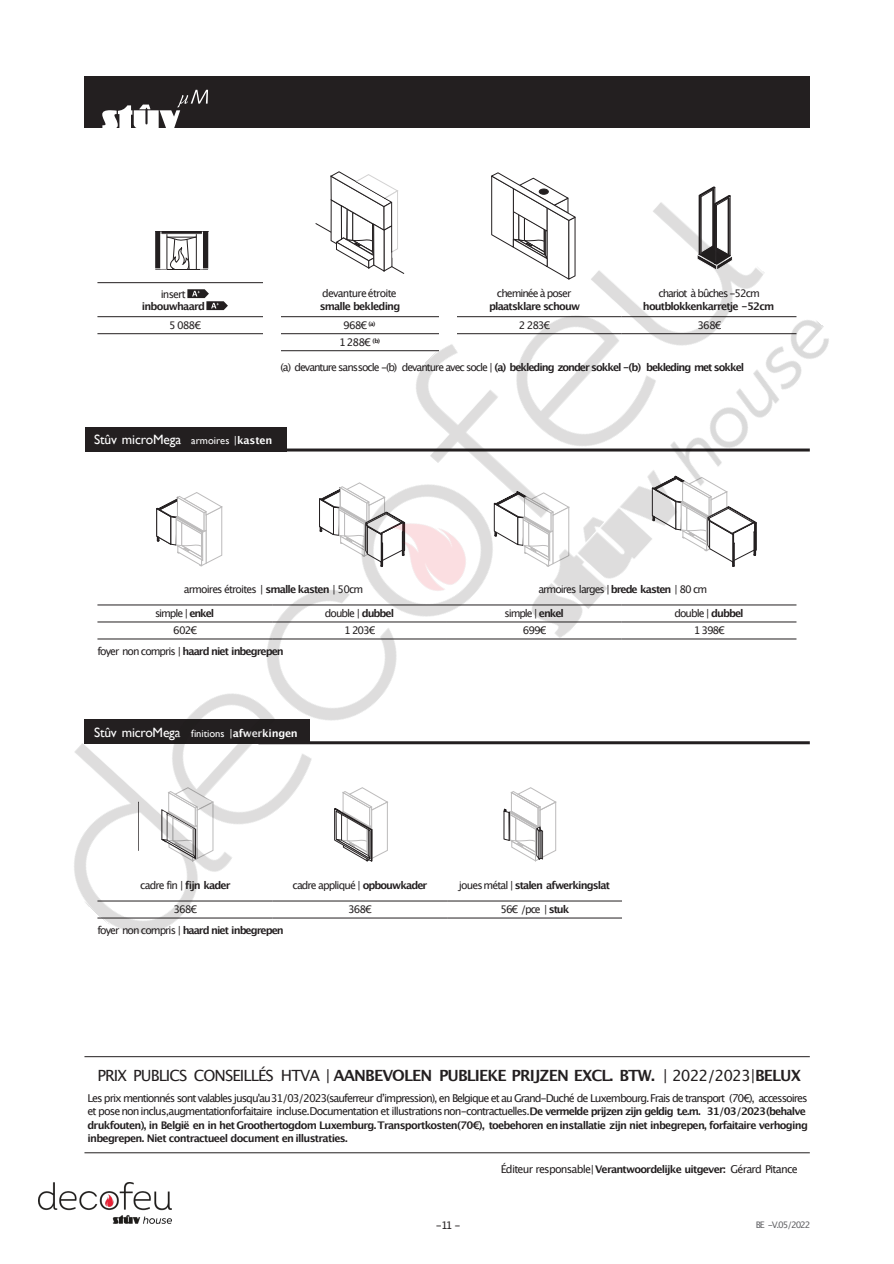
<style>
.page{position:relative;width:894px;height:1264px;background:#fff}
.page>*{position:absolute;margin:0;border:0;box-sizing:border-box;transform-origin:0 0}
.t1{font:700 15.45px "Lucida Grande";letter-spacing:-.06em;color:#231f20}
.t2{font:13.5px "Gill Sans";letter-spacing:-.015em;color:#fff}
.t3{font:10.8px/13.5px "Lucida Grande";letter-spacing:-.085em;color:#231f20}
.t4{font:700 10.5px/13.5px "Lucida Grande";letter-spacing:-.07em;color:#231f20}
.t5{font:10.5px "Lucida Grande";letter-spacing:-.095em;color:#231f20}
.t6{font:700 10.5px "Lucida Grande";letter-spacing:-.1em;color:#231f20}
.t7{font:700 10.5px "Lucida Grande";letter-spacing:-.095em;color:#231f20}
.t8{font:10.5px "Lucida Grande";letter-spacing:-.07em;color:#231f20}
.t9{font:9px "Lucida Grande";letter-spacing:-.125em;color:#636366}
.s1{font-weight:400}
.s2{font-size:10.5px}
.s3{font-family:"Lucida Grande";font-size:10.5px}
.s4{font-family:"Lucida Grande";font-weight:700;font-size:10.5px}
.s5{font-weight:700}
.s6{font-weight:700;font-size:10.5px}
</style>
<div class="page">
<div style="left:84px;top:77px;width:725px;height:51px;background:#231f20"></div>
<svg style="left:102px;top:90px;width:106px;height:38px"></svg>
<hr style="left:84px;top:1152px;width:725px;height:1px;background:#231f20">
<hr style="left:84px;top:1056px;width:725px;height:1px;background:#231f20">
<img style="left:74px;top:171px;width:755px;height:762px">
<img style="left:38px;top:1182px;width:134px;height:42px">
<p class="t5" style="left:161px;top:290px;width:26px">insert</p>
<p class="t4" style="left:142px;top:300px;width:65px">inbouwhaard</p>
<p class="t8" style="left:322px;top:289px;width:76px">devantureétroite</p>
<p class="t4" style="left:319px;top:300px;width:82px">smalle bekleding</p>
<p class="t5" style="left:497px;top:289px;width:76px">cheminée à poser</p>
<p class="t4" style="left:489px;top:300px;width:93px">plaatsklare schouw</p>
<p class="t5" style="left:658px;top:289px;width:103px">chariot à bûches -52cm</p>
<p class="t4" style="left:642px;top:300px;width:133px">houtblokkenkarretje -52cm</p>
<p class="t5" style="left:169px;top:320px;width:33px">5 088€</p>
<p class="t5" style="left:343px;top:321px;width:34px">968€ <sup>(a)</sup></p>
<p class="t5" style="left:519px;top:320px;width:33px">2 283€</p>
<p class="t5" style="left:697px;top:320px;width:25px">368€</p>
<p class="t5" style="left:339px;top:338px;width:43px">1 288€ <sup>(b)</sup></p>
<p class="t6" style="left:280px;top:363px;width:465px"><span class="s1">(a) devanture sanssocle -(b) devanture avec socle |</span> (a) bekleding zonder sokkel -(b) bekleding met sokkel</p>
<p class="t2" style="left:94px;top:434px;width:180px">Stûv microMega <span class="s2">armoires</span> <span class="s3">|</span><span class="s4">kasten</span></p>
<p class="t5" style="left:184px;top:585px;width:181px">armoires étroites | <span class="s5">smalle kasten</span> | 50cm</p>
<p class="t5" style="left:538px;top:585px;width:170px">armoires larges |<span class="s5">brede kasten</span> | 80 cm</p>
<p class="t5" style="left:155px;top:609px;width:61px">simple | <span class="s5">enkel</span></p>
<p class="t5" style="left:325px;top:609px;width:71px">double | <span class="s5">dubbel</span></p>
<p class="t5" style="left:504px;top:609px;width:61px">simple | <span class="s5">enkel</span></p>
<p class="t5" style="left:674px;top:609px;width:71px">double | <span class="s5">dubbel</span></p>
<p class="t5" style="left:173px;top:626px;width:25px">602€</p>
<p class="t5" style="left:344px;top:626px;width:33px">1 203€</p>
<p class="t5" style="left:522px;top:626px;width:25px">699€</p>
<p class="t5" style="left:693px;top:626px;width:33px">1 398€</p>
<p class="t7" style="left:97px;top:646px;width:188px"><span class="s1">foyer non compris |</span> haard niet inbegrepen</p>
<p class="t2" style="left:94px;top:727px;width:205px">Stûv microMega <span class="s2">finitions</span> <span class="s3">|</span><span class="s4">afwerkingen</span></p>
<p class="t5" style="left:140px;top:881px;width:92px">cadre fin | <span class="s5">fijn kader</span></p>
<p class="t5" style="left:292px;top:881px;width:136px">cadre appliqué | <span class="s5">opbouwkader</span></p>
<p class="t4" style="left:458px;top:879px;width:153px"><span class="s1">jouesmétal |</span> stalen afwerkingslat</p>
<p class="t5" style="left:173px;top:905px;width:25px">368€</p>
<p class="t5" style="left:348px;top:905px;width:25px">368€</p>
<p class="t5" style="left:500px;top:905px;width:70px">56€ /pce | <span class="s5">stuk</span></p>
<p class="t7" style="left:97px;top:925px;width:188px"><span class="s1">foyer non compris |</span> haard niet inbegrepen</p>
<h1 class="t1" style="left:97px;top:1068px;width:705px"><span class="s1">PRIX PUBLICS CONSEILLÉS HTVA |</span> AANBEVOLEN PUBLIEKE PRIJZEN EXCL. BTW. <span class="s1">| 2022/2023|</span>BELUX</h1>
<p class="t3" style="left:87px;top:1091px;width:721px">Les prix mentionnés sont valables jusqu'au31/03/2023(sauferreur dʼimpression), en Belgique et au Grand-Duché de Luxembourg.Frais de transport (70€), accessoires et pose non inclus,augmentationforfaitaire incluse.Documentation et illustrations non-contractuelles.<span class="s6">De vermelde prijzen zijn geldig t.e.m. 31/03/2023(behalve</span></p>
<p class="t4" style="left:87px;top:1119px;width:721px">drukfouten), in België en in het Groothertogdom Luxemburg. Transportkosten(70€), toebehoren en installatie zijn niet inbegrepen, forfaitaire verhoging inbegrepen. Niet contractueel document en illustraties.</p>
<p class="t3" style="left:500px;top:1163px;width:298px">Éditeur responsable<span class="s2">|</span><span class="s6">Verantwoordelijke uitgever:</span> Gérard Pitance</p>
<p class="t5" style="left:436px;top:1220px;width:26px">-11 -</p>
<p class="t9" style="left:755px;top:1221px;width:56px">BE -V.05/2022</p>
</div>
